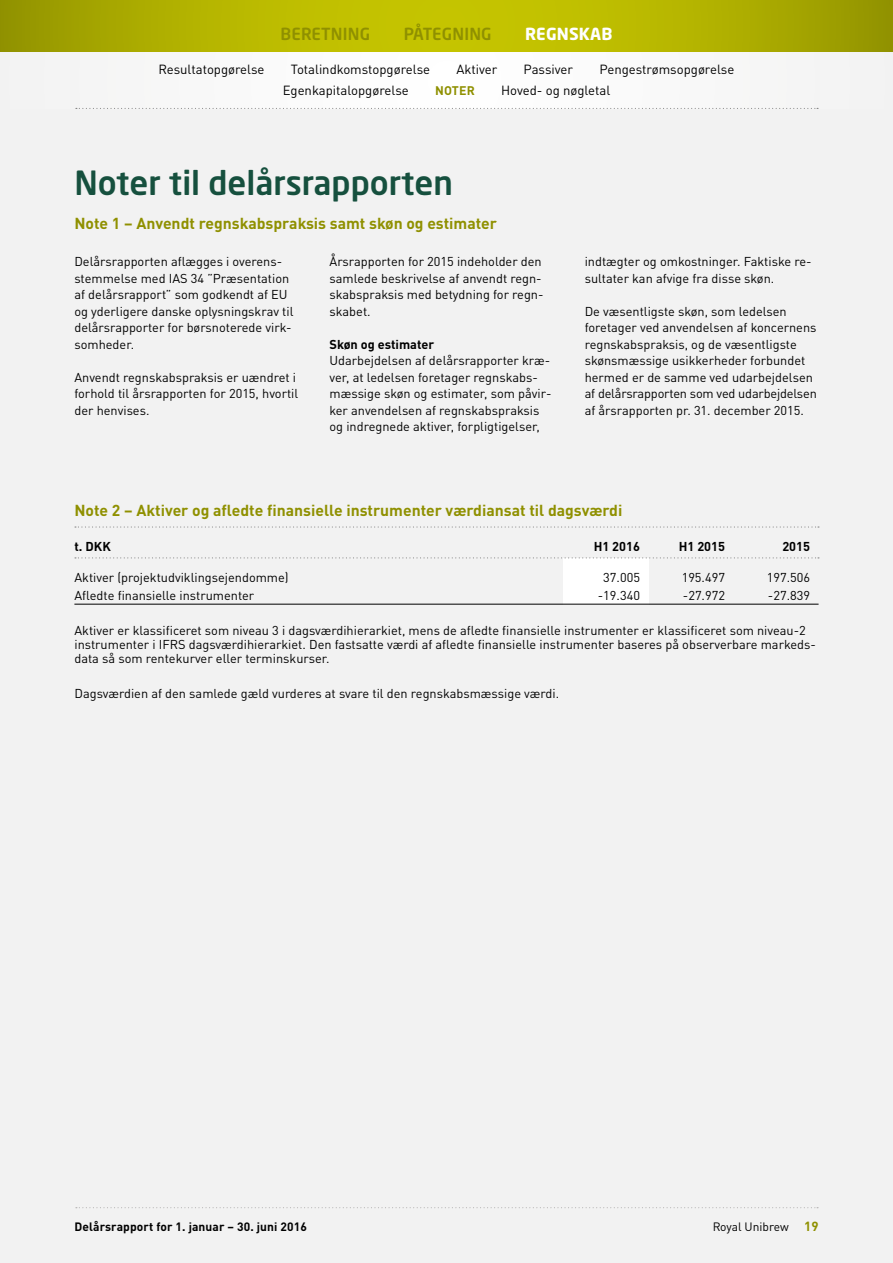
<style>
.page{position:relative;width:893px;height:1263px;background:#f2f2f2}
.page>*{position:absolute;margin:0;border:0;box-sizing:border-box;transform-origin:0 0}
.t1{font:500 33px "Neo Sans Pro";color:#16503e}
.t2{font:500 16.5px "Neo Sans Pro";letter-spacing:.01em;color:#8f9000}
.t3{font:700 16.5px "Neo Sans Pro";letter-spacing:.01em;color:#fff}
.t4{font:700 15.75px "DINOT";color:#8f9000}
.t5{font:13.2px "DINOT";color:#000}
.t6{font:12.75px/16.5px "DINOT";color:#000}
.t7{font:700 12.75px "DINOT";color:#000}
.t8{font:700 12.3px "DINOT";letter-spacing:.01em;color:#8f9000}
.t9{font:700 12px "DINOT";letter-spacing:.01em;color:#000}
.t10{font:12px "DINOT";color:#000}
.s1{font-weight:700;font-size:13.2px;color:#8f9000}
</style>
<div class="page">
<div style="left:563px;top:558px;width:85px;height:46px;background:#fff"></div>
<svg style="left:75px;top:526px;width:744px;height:2px"></svg>
<svg style="left:75px;top:557px;width:744px;height:1px"></svg>
<hr style="left:74px;top:604px;width:745px;height:1px;background:#000">
<div style="left:0;top:51px;width:893px;height:57px;background:#f9f9f9"></div>
<svg style="left:0;top:0;width:893px;height:51px;background:#b2b200"></svg>
<svg style="left:76px;top:108px;width:742px;height:1px"></svg>
<svg style="left:76px;top:1207px;width:742px;height:1px"></svg>
<p class="t2" style="left:280px;top:24px;width:91px">BERETNING</p>
<p class="t2" style="left:404px;top:24px;width:90px">PÅTEGNING</p>
<p class="t3" style="left:525px;top:24px;width:89px">REGNSKAB</p>
<p class="t5" style="left:159px;top:61px;width:108px">Resultatopgørelse</p>
<p class="t5" style="left:291px;top:61px;width:141px">Totalindkomstopgørelse</p>
<p class="t5" style="left:456px;top:61px;width:42px">Aktiver</p>
<p class="t5" style="left:524px;top:61px;width:51px">Passiver</p>
<p class="t5" style="left:599px;top:61px;width:137px">Pengestrømsopgørelse</p>
<p class="t5" style="left:283px;top:82px;width:128px">Egenkapitalopgørelse</p>
<p class="t8" style="left:435px;top:82px;width:41px">NOTER</p>
<p class="t5" style="left:501px;top:82px;width:111px">Hoved- og nøgletal</p>
<h1 class="t1" style="left:74px;top:162px;width:380px">Noter til delårsrapporten</h1>
<p class="t4" style="left:74px;top:213px;width:424px">Note 1 – Anvendt regnskabspraksis samt skøn og estimater</p>
<p class="t6" style="left:74px;top:253px;width:221px">Delårsrapporten aflægges i overens&shy;stemmelse med IAS 34 ”Præsentation af delårsrapport” som godkendt af EU og yderligere danske oplysningskrav til delårsrapporter for børsnoterede virk&shy;somheder.</p>
<p class="t6" style="left:74px;top:368px;width:225px">Anvendt regnskabspraksis er uændret i forhold til årsrapporten for 2015, hvortil der henvises.</p>
<p class="t6" style="left:330px;top:253px;width:215px">Årsrapporten for 2015 indeholder den samlede beskrivelse af anvendt regn&shy;skabspraksis med betydning for regn&shy;skabet.</p>
<p class="t7" style="left:330px;top:336px;width:106px">Skøn og estimater</p>
<p class="t6" style="left:330px;top:352px;width:223px">Udarbejdelsen af delårsrapporter kræ&shy;ver, at ledelsen foretager regnskabs&shy;mæssige skøn og estimater, som påvir&shy;ker anvendelsen af regnskabspraksis og indregnede aktiver, forpligtigelser,</p>
<p class="t6" style="left:585px;top:253px;width:228px">indtægter og omkostninger. Faktiske re&shy;sultater kan afvige fra disse skøn.</p>
<p class="t6" style="left:585px;top:302px;width:234px">De væsentligste skøn, som ledelsen foretager ved anvendelsen af koncernens regnskabspraksis, og de væsentligste skønsmæssige usikkerheder forbundet hermed er de samme ved udarbejdelsen af delårsrapporten som ved udarbejdelsen af årsrapporten pr. 31. december 2015.</p>
<p class="t4" style="left:74px;top:500px;width:550px">Note 2 – Aktiver og afledte finansielle instrumenter værdiansat til dagsværdi</p>
<p class="t7" style="left:74px;top:538px;width:38px">t. DKK</p>
<p class="t7" style="left:594px;top:538px;width:48px">H1 2016</p>
<p class="t7" style="left:679px;top:538px;width:48px">H1 2015</p>
<p class="t7" style="left:782px;top:538px;width:29px">2015</p>
<p class="t6" style="left:74px;top:569px;width:216px">Aktiver (projektudviklingsejendomme)</p>
<p class="t6" style="left:603px;top:569px;width:38px">37.005</p>
<p class="t6" style="left:682px;top:569px;width:45px">195.497</p>
<p class="t6" style="left:767px;top:569px;width:45px">197.506</p>
<p class="t6" style="left:74px;top:587px;width:181px">Afledte finansielle instrumenter</p>
<p class="t6" style="left:598px;top:587px;width:44px">-19.340</p>
<p class="t6" style="left:683px;top:587px;width:44px">-27.972</p>
<p class="t6" style="left:768px;top:587px;width:44px">-27.839</p>
<p class="t6" style="left:74px;top:623px;width:743px;line-height:14.2px">Aktiver er klassificeret som niveau 3 i dagsværdihierarkiet, mens de afledte finansielle instrumenter er klassificeret som niveau-2 instrumenter i IFRS dagsværdihierarkiet. Den fastsatte værdi af afledte finansielle instrumenter baseres på observerbare markeds&shy;data så som rentekurver eller terminskurser.</p>
<p class="t6" style="left:74px;top:685px;width:486px">Dagsværdien af den samlede gæld vurderes at svare til den regnskabsmæssige værdi.</p>
<p class="t9" style="left:74px;top:1218px;width:234px">Delårsrapport for 1. januar – 30. juni 2016</p>
<p class="t10" style="left:713px;top:1219px;width:107px">Royal Unibrew <span class="s1">19</span></p>
</div>
